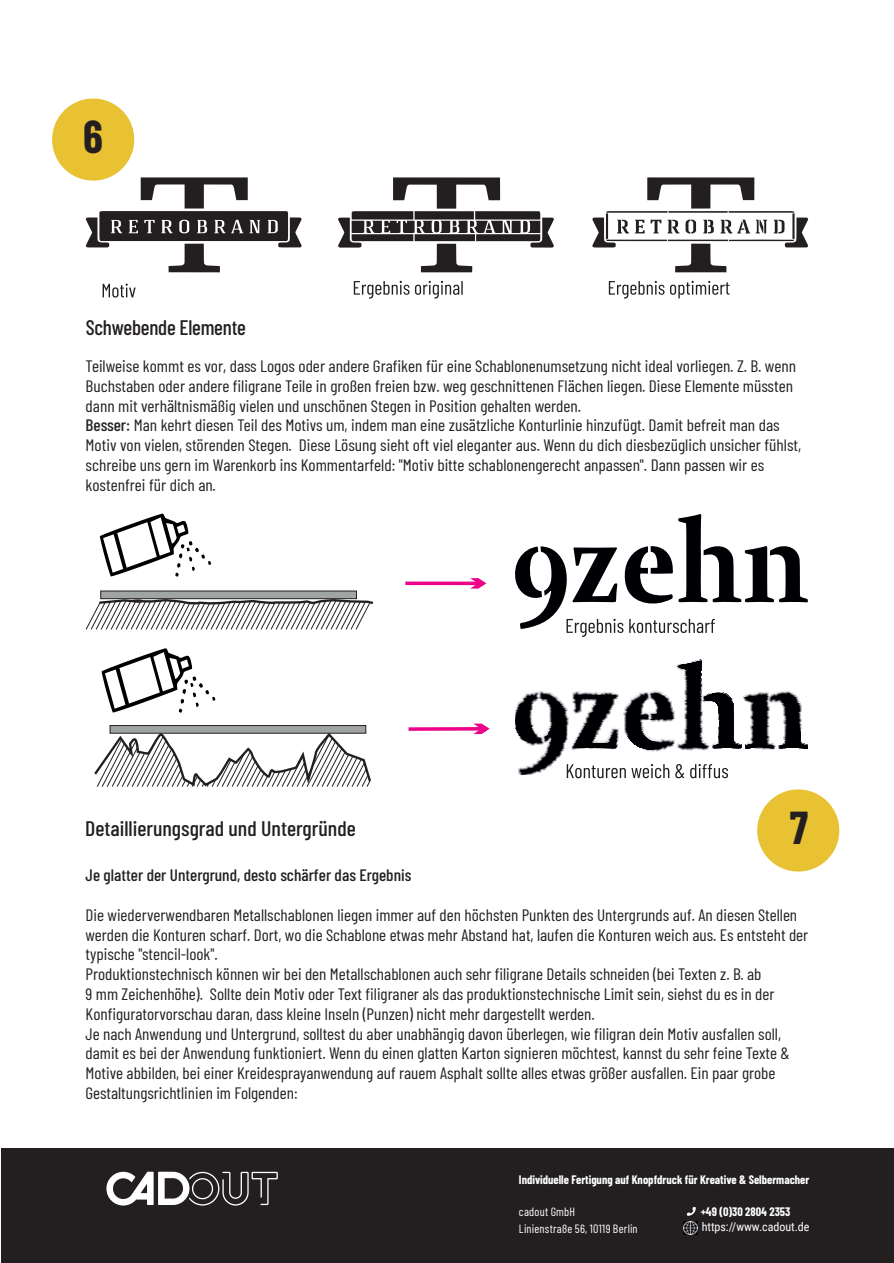
<style>
.page{position:relative;width:894px;height:1263px;background:#fff}
.page>*{position:absolute;margin:0;border:0;box-sizing:border-box;transform-origin:0 0}
.t1{font:700 45px "Barlow Condensed";color:#231f20}
.t2{font:500 21px "Barlow Condensed";color:#231f20;scale:1.04 1}
.t3{font:500 21px "Barlow Condensed";color:#231f20}
.t4{font:16.5px/19.8px "Barlow Condensed";color:#231f20;scale:1.04 1}
.t5{font:16.5px/19.8px "Barlow Condensed";color:#231f20;scale:1.05 1}
.t6{font:500 16.5px "Barlow Condensed";color:#231f20;scale:1.04 1}
.t7{font:700 12px "Barlow Condensed";color:#fff}
.t8{font:12px/17px "Barlow Condensed";letter-spacing:.02em;color:#fff}
.t9{font:12px "Roboto Condensed";color:#fff}
.s1{font-weight:500}
</style>
<div class="page">
<div style="left:1px;top:1148px;width:893px;height:115px;background:#231f20"></div>
<svg style="left:106px;top:1172px;width:172px;height:34px"></svg>
<svg style="left:684px;top:1207px;width:13px;height:27px"></svg>
<div style="left:52px;top:99px;width:82px;height:82px;background:#e8c232;border-radius:50%"></div>
<svg style="left:338px;top:177px;width:216px;height:95px"></svg>
<svg style="left:592px;top:177px;width:216px;height:95px"></svg>
<svg style="left:86px;top:177px;width:216px;height:95px"></svg>
<svg style="left:103px;top:284px;width:33px;height:14px"></svg>
<svg style="left:609px;top:281px;width:121px;height:18px"></svg>
<svg style="left:354px;top:281px;width:109px;height:18px"></svg>
<hr style="left:405px;top:582px;width:73px;height:3px;background:#ed028a">
<svg style="left:470px;top:578px;width:16px;height:11px"></svg>
<svg style="left:409px;top:727px;width:64px;height:4px"></svg>
<svg style="left:473px;top:724px;width:17px;height:10px"></svg>
<svg style="left:515px;top:514px;width:293px;height:123px"></svg>
<div style="left:101px;top:591px;width:256px;height:8px;background:#a0a4a5"></div>
<svg style="left:85px;top:597px;width:289px;height:33px"></svg>
<svg style="left:100px;top:514px;width:111px;height:63px"></svg>
<div style="left:110px;top:725px;width:256px;height:8px;background:#a0a4a5;border:1px solid #231f20"></div>
<svg style="left:94px;top:733px;width:277px;height:54px"></svg>
<svg style="left:102px;top:648px;width:113px;height:65px"></svg>
<svg style="left:515px;top:660px;width:293px;height:118px"></svg>
<div style="left:757px;top:789px;width:82px;height:83px;background:#e8c232;border-radius:50%"></div>
<h1 class="t1" style="left:83px;top:105px;width:21px">6</h1>
<p class="t3" style="left:86px;top:312px;width:162px">Schwebende Elemente</p>
<p class="t5" style="left:86px;top:355px;width:683px">Teilweise kommt es vor, dass Logos oder andere Grafiken für eine Schablonenumsetzung nicht ideal vorliegen. Z. B. wenn Buchstaben oder andere filigrane Teile in großen freien bzw. weg geschnittenen Flächen liegen. Diese Elemente müssten dann mit verhältnismäßig vielen und unschönen Stegen in Position gehalten werden.<br><span class="s1">Besser:</span> Man kehrt diesen Teil des Motivs um, indem man eine zusätzliche Konturlinie hinzufügt. Damit befreit man das Motiv von vielen, störenden Stegen. Diese Lösung sieht oft viel eleganter aus. Wenn du dich diesbezüglich unsicher fühlst, schreibe uns gern im Warenkorb ins Kommentarfeld: "Motiv bitte schablonengerecht anpassen". Dann passen wir es kostenfrei für dich an.</p>
<h1 class="t1" style="left:790px;top:796px;width:20px">7</h1>
<p class="t2" style="left:85px;top:813px;width:262px">Detaillierungsgrad und Untergründe</p>
<p class="t6" style="left:86px;top:864px;width:315px">Je glatter der Untergrund, desto schärfer das Ergebnis</p>
<p class="t4" style="left:86px;top:904px;width:696px">Die wiederverwendbaren Metallschablonen liegen immer auf den höchsten Punkten des Untergrunds auf. An diesen Stellen werden die Konturen scharf. Dort, wo die Schablone etwas mehr Abstand hat, laufen die Konturen weich aus. Es entsteht der typische "stencil-look".<br>Produktionstechnisch können wir bei den Metallschablonen auch sehr filigrane Details schneiden (bei Texten z. B. ab<br>9 mm Zeichenhöhe). Sollte dein Motiv oder Text filigraner als das produktionstechnische Limit sein, siehst du es in der Konfiguratorvorschau daran, dass kleine Inseln (Punzen) nicht mehr dargestellt werden.<br>Je nach Anwendung und Untergrund, solltest du aber unabhängig davon überlegen, wie filigran dein Motiv ausfallen soll, damit es bei der Anwendung funktioniert. Wenn du einen glatten Karton signieren möchtest, kannst du sehr feine Texte &amp; Motive abbilden, bei einer Kreidesprayanwendung auf rauem Asphalt sollte alles etwas größer ausfallen. Ein paar grobe Gestaltungsrichtlinien im Folgenden:</p>
<p class="t7" style="left:519px;top:1171px;width:292px">Individuelle Fertigung auf Knopfdruck für Kreative &amp; Selbermacher</p>
<p class="t7" style="left:701px;top:1203px;width:91px">+49 (0)30 2804 2353</p>
<p class="t9" style="left:702px;top:1218px;width:109px">https://www.cadout.de</p>
<p class="t8" style="left:519px;top:1202px;width:120px">cadout GmbH<br>Linienstraße 56, 10119 Berlin</p>
</div>
